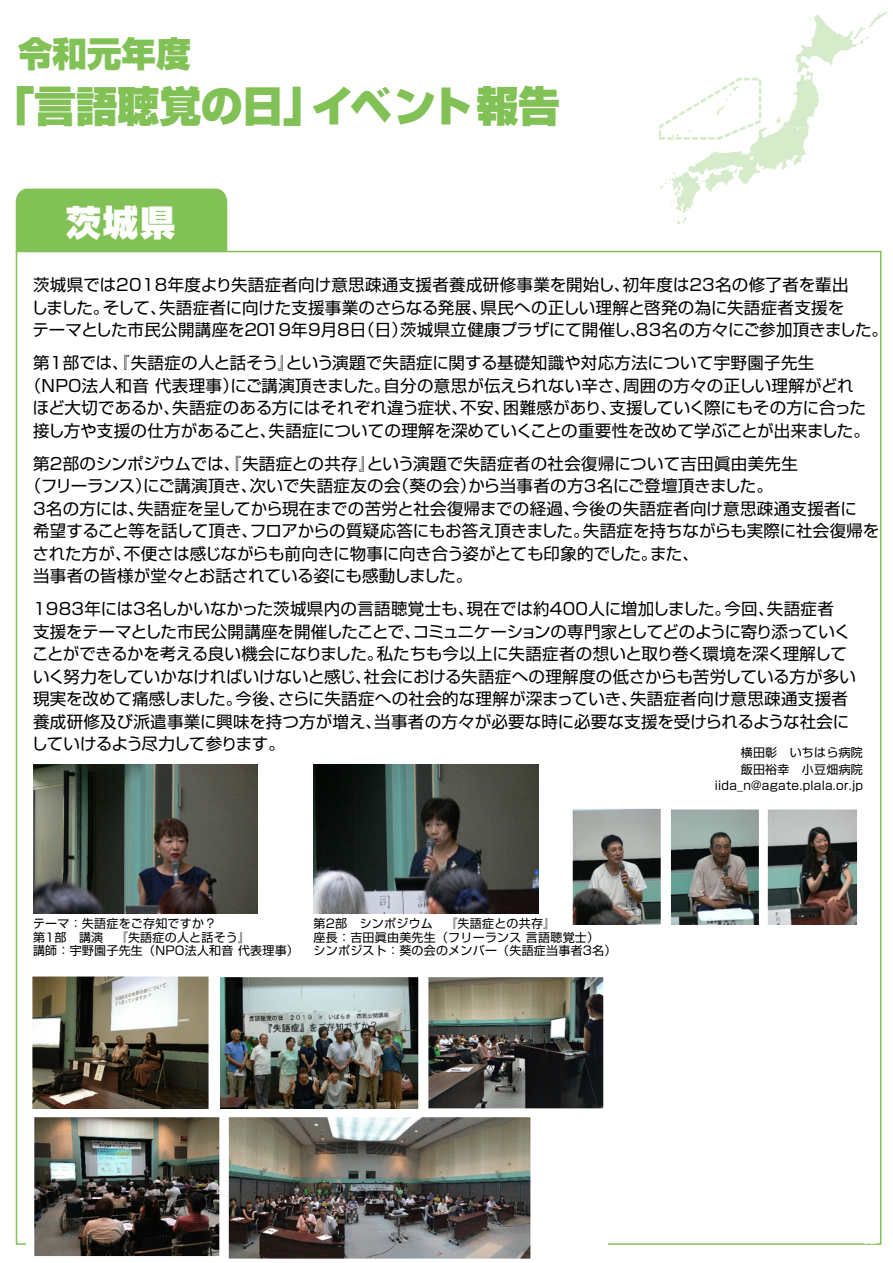
<style>
.page{position:relative;width:893px;height:1263px;background:#fff}
.page>*{position:absolute;margin:0;border:0;box-sizing:border-box;transform-origin:0 0}
.t1{font:900 42px "Shin Go Pro";letter-spacing:-.01em;color:#81c155}
.t2{font:900 35.25px "Shin Go Pro";color:#fff}
.t3{font:900 34.5px "Shin Go Pro";color:#81c155}
.t4{font:16.5px/22.5px "Shin Go Pro";color:#000}
.t5{font:16.5px/22.5px "Shin Go Pro";letter-spacing:.02em;color:#000}
.t6{font:12px/13.5px "Shin Go Pro";letter-spacing:.02em;color:#000}
.t7{font:10.65px "Hira Kaku Pro W3";color:#fff}
</style>
<div class="page">
<svg style="left:659px;top:11px;width:228px;height:213px"></svg>
<div style="left:15px;top:188px;width:213px;height:78px;background:#81c155"></div>
<div style="left:16px;top:251px;width:865px;height:994px;background:#fff;border:2px solid #81c155"></div>
<img style="left:33px;top:764px;width:225px;height:150px">
<img style="left:314px;top:764px;width:224px;height:150px">
<img style="left:572px;top:808px;width:286px;height:117px">
<img style="left:27px;top:976px;width:581px;height:282px">
<h3 class="t3" style="left:18px;top:26px;width:174px">令和元年度</h3>
<h1 class="t1" style="left:-8px;top:73px;width:569px">「言語聴覚の日」イベント報告</h1>
<h2 class="t2" style="left:66px;top:194px;width:111px">茨城県</h2>
<p class="t5" style="left:31px;top:272px;width:858px">茨城県では2018年度より失語症者向け意思疎通支援者養成研修事業を開始し、初年度は23名の修了者を輩出<br>しました。そして、失語症者に向けた支援事業のさらなる発展、県民への正しい理解と啓発の為に失語症者支援を<br>テーマとした市民公開講座を2019年9月8日（日）茨城県立健康プラザにて開催し、83名の方々にご参加頂きました。</p>
<p class="t4" style="left:33px;top:350px;width:783px">第1部では、『失語症の人と話そう』という演題で失語症に関する基礎知識や対応方法について宇野園子先生</p>
<p class="t4" style="left:25px;top:372px;width:830px">（NPO法人和音 代表理事）にご講演頂きました。自分の意思が伝えられない辛さ、周囲の方々の正しい理解がどれ</p>
<p class="t4" style="left:33px;top:395px;width:834px">ほど大切であるか、失語症のある方にはそれぞれ違う症状、不安、困難感があり、支援していく際にもその方に合った</p>
<p class="t4" style="left:33px;top:417px;width:838px">接し方や支援の仕方があること、失語症についての理解を深めていくことの重要性を改めて学ぶことが出来ました。</p>
<p class="t5" style="left:33px;top:450px;width:766px">第2部のシンポジウムでは、『失語症との共存』という演題で失語症者の社会復帰について吉田眞由美先生</p>
<p class="t4" style="left:25px;top:473px;width:750px">（フリーランス）にご講演頂き、次いで失語症友の会（葵の会）から当事者の方3名にご登壇頂きました。</p>
<p class="t5" style="left:33px;top:495px;width:825px">3名の方には、失語症を呈してから現在までの苦労と社会復帰までの経過、今後の失語症者向け意思疎通支援者に</p>
<p class="t4" style="left:33px;top:518px;width:848px">希望すること等を話して頂き、フロアからの質疑応答にもお答え頂きました。失語症を持ちながらも実際に社会復帰を</p>
<p class="t4" style="left:33px;top:540px;width:668px">された方が、不便さは感じながらも前向きに物事に向き合う姿がとても印象的でした。また、</p>
<p class="t4" style="left:33px;top:563px;width:441px">当事者の皆様が堂々とお話されている姿にも感動しました。</p>
<p class="t4" style="left:31px;top:596px;width:826px">1983年には3名しかいなかった茨城県内の言語聴覚士も、現在では約400人に増加しました。今回、失語症者<br>支援をテーマとした市民公開講座を開催したことで、コミュニケーションの専門家としてどのように寄り添っていくことができるかを考える良い機会になりました。私たちも今以上に失語症者の想いと取り巻く環境を深く理解していく努力をしていかなければいけないと感じ、社会における失語症への理解度の低さからも苦労している方が多い現実を改めて痛感しました。今後、さらに失語症への社会的な理解が深まっていき、失語症者向け意思疎通支援者養成研修及び派遣事業に興味を持つ方が増え、当事者の方々が必要な時に必要な支援を受けられるような社会にしていけるよう尽力して参ります。</p>
<p class="t6" style="left:715px;top:743px;width:149px;line-height:16.5px;text-align:right">横田彰　いちはら病院<br>飯田裕幸　小豆畑病院iida_n@agate.plala.or.jp</p>
<p class="t6" style="left:33px;top:915px;width:267px">テーマ：失語症をご存知ですか？<br>第1部　講演　『失語症の人と話そう』<br>講師：宇野園子先生（NPO法人和音 代表理事）</p>
<p class="t6" style="left:314px;top:915px;width:304px">第2部　シンポジウム　『失語症との共存』<br>座長：吉田眞由美先生（フリーランス 言語聴覚士）<br>シンポジスト：葵の会のメンバー（失語症当事者3名）</p>
<p class="t7" style="left:863px;top:1230px;width:15px">01 42</p>
</div>
